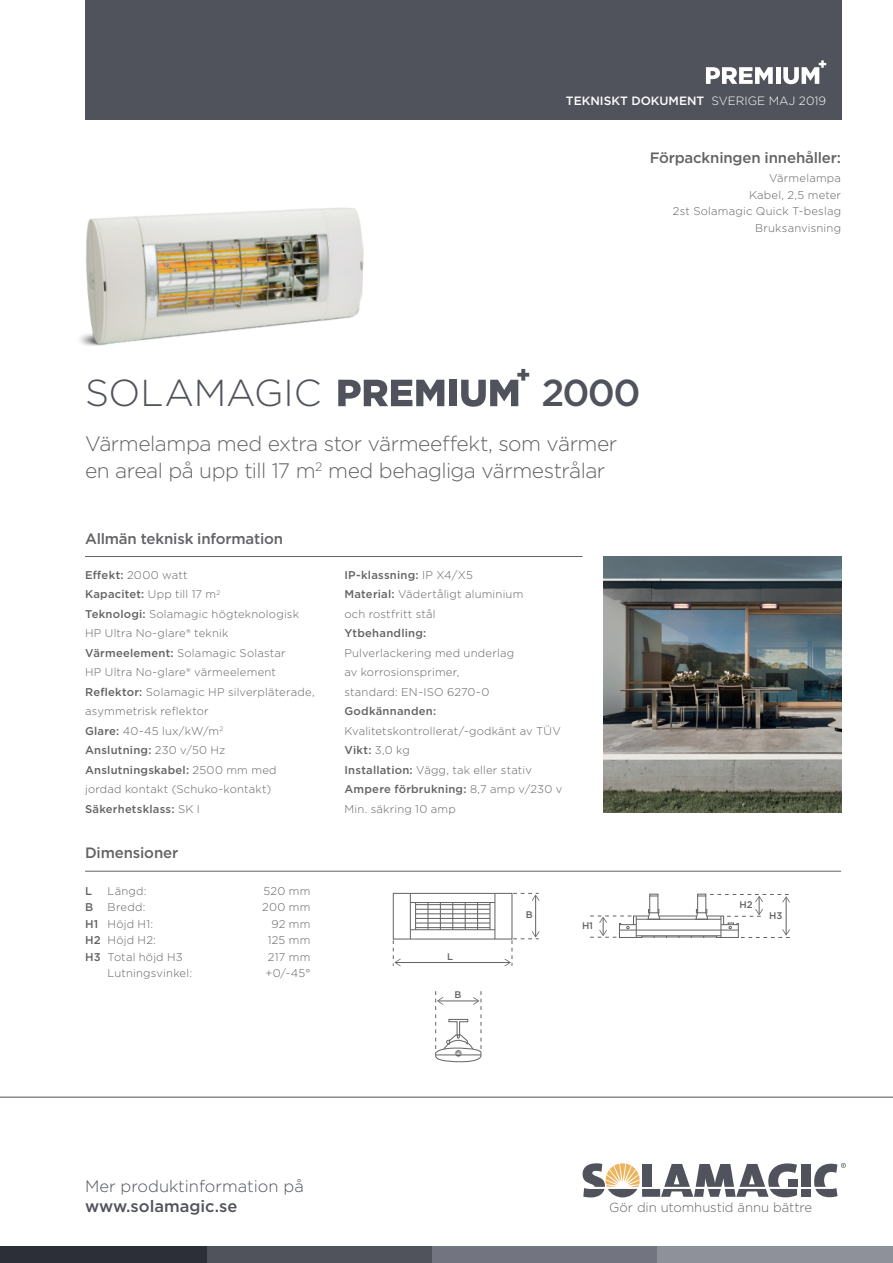
<style>
.page{position:relative;width:893px;height:1263px;background:#fff}
.page>*{position:absolute;margin:0;border:0;box-sizing:border-box;transform-origin:0 0}
.t1{font:300 37.5px "Gotham";letter-spacing:-.005em;color:#50535c}
.t2{font:500 37.5px "Gotham";color:#50535c}
.t3{font:300 21px/27px "Gotham";letter-spacing:-.025em;color:#636366}
.t4{font:300 16.5px "Gotham";color:#50535c}
.t5{font:500 16.5px "Gotham";color:#50535c}
.t6{font:500 15px "Gotham";letter-spacing:-.01em;color:#636366}
.t7{font:300 13.2px "Gotham";letter-spacing:-.005em;color:#636366}
.t8{font:500 12px "Gotham";color:#fff}
.t9{font:300 11.25px/19.5px "Gotham";letter-spacing:.015em;color:#636366}
.t10{font:500 11.25px "Gotham";letter-spacing:.02em;color:#636366}
.t11{font:500 9.6px "Gotham";color:#636366}
.s1{font-weight:300}
.s2{font-weight:500}
</style>
<div class="page">
<div style="left:85px;top:0;width:756px;height:120px;background:#50535c"></div>
<svg style="left:706px;top:67px;width:67px;height:17px"></svg>
<hr style="left:776px;top:67px;width:4px;height:17px;background:#fff">
<svg style="left:783px;top:60px;width:43px;height:24px"></svg>
<div style="left:656px;top:1246px;width:237px;height:17px;background:#8f919a"></div>
<div style="left:0;top:1246px;width:212px;height:17px;background:#2c2e38"></div>
<div style="left:207px;top:1246px;width:225px;height:17px;background:#50535c"></div>
<div style="left:432px;top:1246px;width:224px;height:17px;background:#72757f"></div>
<svg style="left:583px;top:1163px;width:57px;height:34px"></svg>
<div style="left:642px;top:1164px;width:9px;height:23px;background:#50535c"></div>
<div style="left:642px;top:1189px;width:18px;height:8px;background:#50535c"></div>
<svg style="left:661px;top:1163px;width:136px;height:34px"></svg>
<div style="left:788px;top:1179px;width:9px;height:8px;background:#50535c"></div>
<div style="left:801px;top:1164px;width:9px;height:23px;background:#50535c"></div>
<div style="left:801px;top:1189px;width:9px;height:8px;background:#50535c"></div>
<svg style="left:814px;top:1163px;width:32px;height:34px"></svg>
<hr style="left:0;top:1097px;width:893px;height:1px;background:#50535c">
<svg style="left:338px;top:380px;width:106px;height:26px"></svg>
<div style="left:449px;top:380px;width:8px;height:26px;background:#50535c"></div>
<svg style="left:461px;top:369px;width:68px;height:38px"></svg>
<img style="left:80px;top:207px;width:285px;height:175px">
<hr style="left:85px;top:871px;width:756px;height:1px;background:#636366">
<svg style="left:392px;top:893px;width:147px;height:73px"></svg>
<svg style="left:435px;top:991px;width:47px;height:71px"></svg>
<svg style="left:590px;top:893px;width:200px;height:45px"></svg>
<hr style="left:659px;top:916px;width:38px;height:1px;background:#636366">
<hr style="left:85px;top:556px;width:498px;height:1px;background:#636366">
<img style="left:604px;top:556px;width:237px;height:257px">
<p class="t8" style="left:566px;top:93px;width:262px">TEKNISKT DOKUMENT <span class="s1">SVERIGE MAJ 2019</span></p>
<p class="t6" style="left:650px;top:148px;width:193px">Förpackningen innehåller:</p>
<p class="t9" style="left:769px;top:168px;width:74px">Värmelampa</p>
<p class="t9" style="left:749px;top:185px;width:94px">Kabel, 2,5 meter</p>
<p class="t9" style="left:673px;top:201px;width:170px">2st Solamagic Quick T-beslag</p>
<p class="t9" style="left:755px;top:218px;width:88px">Bruksanvisning</p>
<p class="t1" style="left:85px;top:369px;width:238px">SOLAMAGIC</p>
<p class="t2" style="left:542px;top:368px;width:100px">2000</p>
<p class="t3" style="left:85px;top:429px;width:534px">Värmelampa med extra stor värmeeffekt, som värmer en areal på upp till 17 m<sup>2</sup> med behagliga värmestrålar</p>
<p class="t6" style="left:85px;top:528px;width:200px">Allmän teknisk information</p>
<p class="t9" style="left:85px;top:565px;width:104px"><span class="s2">Effekt:</span> 2000 watt</p>
<p class="t10" style="left:85px;top:587px;width:137px">Kapacitet: <span class="s1">Upp till 17 m</span><sup>2</sup></p>
<p class="t9" style="left:85px;top:604px;width:215px"><span class="s2">Teknologi:</span> Solamagic högteknologisk<br>HP Ultra No-glare® teknik</p>
<p class="t9" style="left:85px;top:643px;width:202px"><span class="s2">Värmeelement:</span> Solamagic Solastar<br>HP Ultra No-glare® värmeelement</p>
<p class="t9" style="left:85px;top:682px;width:231px"><span class="s2">Reflektor:</span> Solamagic HP silverpläterade,</p>
<p class="t9" style="left:85px;top:701px;width:125px">asymmetrisk reflektor</p>
<p class="t9" style="left:85px;top:721px;width:140px"><span class="s2">Glare:</span> 40-45 lux/kW/m<sup>2</sup></p>
<p class="t10" style="left:85px;top:743px;width:142px">Anslutning: <span class="s1">230 v/50 Hz</span></p>
<p class="t9" style="left:85px;top:760px;width:193px"><span class="s2">Anslutningskabel:</span> 2500 mm med jordad kontakt (Schuko-kontakt)</p>
<p class="t10" style="left:85px;top:802px;width:116px">Säkerhetsklass: <span class="s1">SK I</span></p>
<p class="t6" style="left:85px;top:843px;width:95px">Dimensioner</p>
<p class="t10" style="left:85px;top:883px;width:8px">L</p>
<p class="t9" style="left:108px;top:881px;width:40px">Längd:</p>
<p class="t9" style="left:264px;top:881px;width:48px">520 mm</p>
<p class="t10" style="left:85px;top:900px;width:10px">B</p>
<p class="t9" style="left:108px;top:897px;width:39px">Bredd:</p>
<p class="t9" style="left:262px;top:897px;width:50px">200 mm</p>
<p class="t9" style="left:85px;top:914px;width:70px"><span class="s2">H1</span> Höjd H1:</p>
<p class="t9" style="left:271px;top:914px;width:41px">92 mm</p>
<p class="t9" style="left:85px;top:930px;width:72px"><span class="s2">H2</span> Höjd H2:</p>
<p class="t9" style="left:268px;top:930px;width:44px">125 mm</p>
<p class="t9" style="left:85px;top:947px;width:99px"><span class="s2">H3</span> Total höjd H3</p>
<p class="t9" style="left:268px;top:947px;width:44px">217 mm</p>
<p class="t9" style="left:108px;top:963px;width:86px">Lutningsvinkel:</p>
<p class="t9" style="left:265px;top:963px;width:46px">+0/-45°</p>
<p class="t10" style="left:344px;top:568px;width:130px">IP-klassning: <span class="s1">IP X4/X5</span></p>
<p class="t9" style="left:344px;top:584px;width:180px"><span class="s2">Material:</span> Vädertåligt aluminium</p>
<p class="t9" style="left:344px;top:604px;width:93px">och rostfritt stål</p>
<p class="t9" style="left:344px;top:623px;width:171px"><span class="s2">Ytbehandling:<br></span>Pulverlackering med underlag av korrosionsprimer, standard: EN-ISO 6270-0</p>
<p class="t9" style="left:344px;top:701px;width:218px"><span class="s2">Godkännanden:<br></span>Kvalitetskontrollerat/-godkänt av TÜV</p>
<p class="t10" style="left:344px;top:743px;width:67px">Vikt: <span class="s1">3,0 kg</span></p>
<p class="t9" style="left:344px;top:760px;width:189px"><span class="s2">Installation:</span> Vägg, tak eller stativ</p>
<p class="t9" style="left:344px;top:779px;width:219px"><span class="s2">Ampere förbrukning:</span> 8,7 amp v/230 v<br>Min. säkring 10 amp</p>
<p class="t11" style="left:447px;top:950px;width:7px">L</p>
<p class="t11" style="left:454px;top:988px;width:8px">B</p>
<p class="t11" style="left:526px;top:909px;width:8px">B</p>
<p class="t11" style="left:582px;top:919px;width:13px">H1</p>
<p class="t11" style="left:739px;top:898px;width:15px">H2</p>
<p class="t11" style="left:769px;top:909px;width:15px">H3</p>
<p class="t4" style="left:85px;top:1176px;width:220px">Mer produktinformation på</p>
<p class="t5" style="left:85px;top:1195px;width:154px">www.solamagic.se</p>
<p class="t7" style="left:609px;top:1199px;width:205px">Gör din utomhustid ännu bättre</p>
</div>
